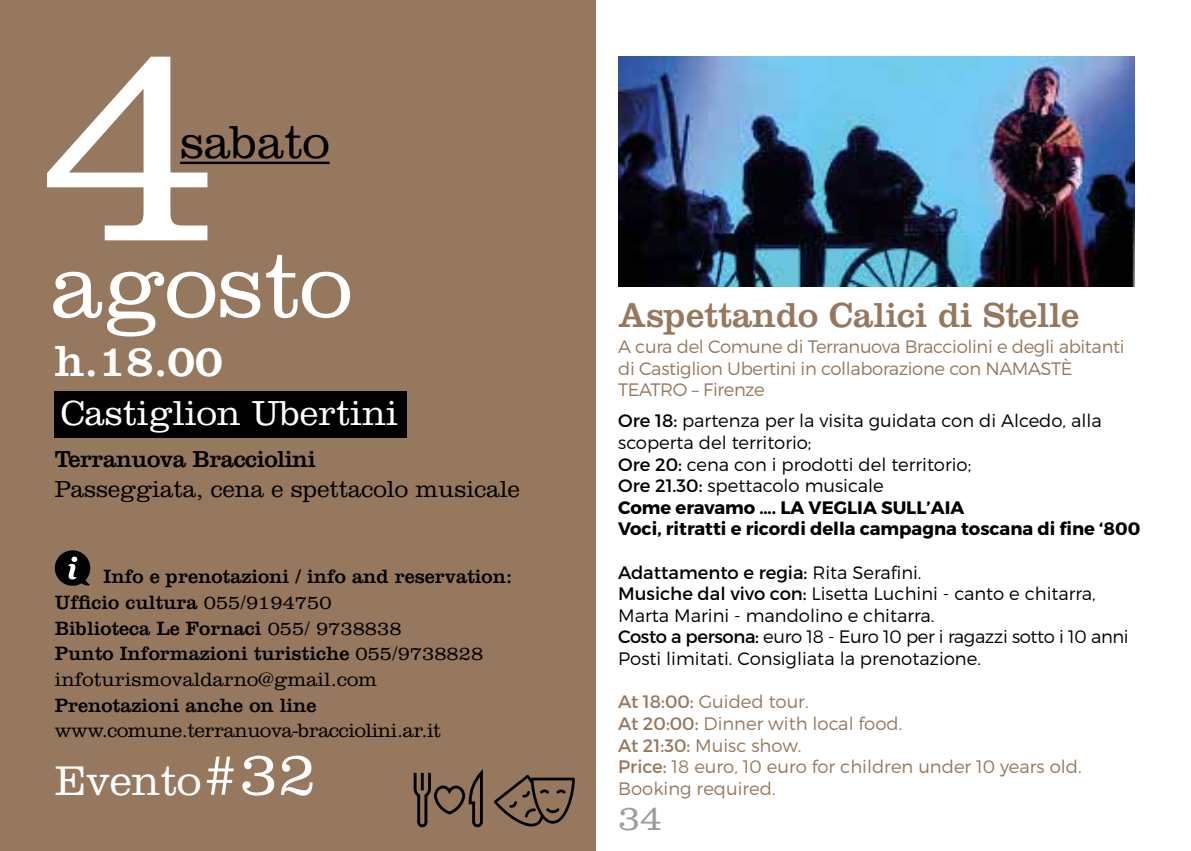
<style>
.page{position:relative;width:1191px;height:851px;background:#fff}
.page>*{position:absolute;margin:0;border:0;box-sizing:border-box;transform-origin:0 0}
.t1{font:300 296px "Clarendon LT Std";color:#fff}
.t2{font:300 93.2px "Clarendon LT Std";color:#fff}
.t3{font:300 48px "Clarendon LT Std";color:#000}
.t4{font:45.2px "Clarendon LT Std";color:#fff}
.t5{font:300 43px "Clarendon LT Std";color:#fff}
.t6{font:36px "Clarendon LT Std";color:#96785e}
.t7{font:300 36px "Clarendon LT Std";color:#fff}
.t8{font:300 36px "Clarendon LT Std";color:#9d9d9c}
.t9{font:300 24px "Clarendon LT Std";color:#000}
.t10{font:24px "Clarendon LT Std";letter-spacing:-.02em;color:#000}
.t11{font:20px/25.6px "Clarendon LT Std";color:#000}
.t12{font:300 20px "Clarendon LT Std";letter-spacing:-.02em;color:#000}
.t13{font:300 18px/21.6px "Montserrat";color:#000}
.t14{font:300 18px/21.6px "Montserrat";color:#96785e}
.t15{font:300 18px/21.6px "Montserrat";letter-spacing:-.02em;color:#96785e}
.s1{font-weight:300}
.s2{font-size:63px}
.s3{font-weight:400}
.s4{font-weight:700}
</style>
<div class="page">
<img style="left:618px;top:57px;width:516px;height:229px">
<div style="left:0;top:0;width:595px;height:850px;background:#96785e"></div>
<svg style="left:494px;top:774px;width:81px;height:52px"></svg>
<hr style="left:180px;top:162px;width:149px;height:2px;background:#000">
<div style="left:54px;top:391px;width:353px;height:46px;background:#000"></div>
<svg style="left:54px;top:550px;width:37px;height:36px"></svg>
<svg style="left:413px;top:769px;width:70px;height:59px"></svg>
<h1 class="t1" style="left:40px;top:-29px;width:182px">4</h1>
<h2 class="t2" style="left:51px;top:232px;width:302px">agosto</h2>
<h3 class="t4" style="left:54px;top:334px;width:170px">h.18.00</h3>
<h3 class="t3" style="left:180px;top:114px;width:151px">sabato</h3>
<h3 class="t7" style="left:61px;top:392px;width:339px">Castiglion Ubertini</h3>
<h3 class="t10" style="left:55px;top:445px;width:262px">Terranuova Bracciolini</h3>
<h3 class="t9" style="left:55px;top:474px;width:466px">Passeggiata, cena e spettacolo musicale</h3>
<p class="t11" style="left:55px;top:564px;width:459px;text-indent:49px">Info e prenotazioni / info and reservation:<br>Ufficio cultura <span class="s1">055/9194750<br></span>Biblioteca Le Fornaci <span class="s1">055/ 9738838<br></span>Punto Informazioni turistiche <span class="s1">055/9738828 infoturismovaldarno@gmail.com</span></p>
<p class="t11" style="left:55px;top:692px;width:263px">Prenotazioni anche on line</p>
<p class="t12" style="left:55px;top:718px;width:388px">www.comune.terranuova-bracciolini.ar.it</p>
<h3 class="t5" style="left:55px;top:755px;width:263px">Evento<span class="s2">#32</span></h3>
<h3 class="t6" style="left:618px;top:294px;width:462px">Aspettando Calici di Stelle</h3>
<p class="t15" style="left:618px;top:335px;width:508px">A cura del Comune di Terranuova Bracciolini e degli abitanti di Castiglion Ubertini in collaborazione con NAMASTÈ<br>TEATRO – Firenze</p>
<p class="t13" style="left:618px;top:410px;width:524px"><span class="s3">Ore 18:</span> partenza per la visita guidata con di Alcedo, alla scoperta del territorio;<br><span class="s3">Ore 20:</span> cena con i prodotti del territorio;<br><span class="s3">Ore 21.30:</span> spettacolo musicale<br><span class="s4">Come eravamo …. LA VEGLIA SULL’AIA<br>Voci, ritratti e ricordi della campagna toscana di fine ‘800</span></p>
<p class="t13" style="left:618px;top:561px;width:512px"><span class="s3">Adattamento e regia:</span> Rita Serafini.<br><span class="s3">Musiche dal vivo con:</span> Lisetta Luchini - canto e chitarra, Marta Marini - mandolino e chitarra.<br><span class="s3">Costo a persona:</span> euro 18 - Euro 10 per i ragazzi sotto i 10 anni Posti limitati. Consigliata la prenotazione.</p>
<p class="t14" style="left:618px;top:690px;width:465px"><span class="s3">At 18:00:</span> Guided tour.<br><span class="s3">At 20:00:</span> Dinner with local food.<br><span class="s3">At 21:30:</span> Muisc show.<br><span class="s3">Price:</span> 18 euro, 10 euro for children under 10 years old.<br>Booking required.</p>
<h3 class="t8" style="left:618px;top:797px;width:45px">34</h3>
</div>
